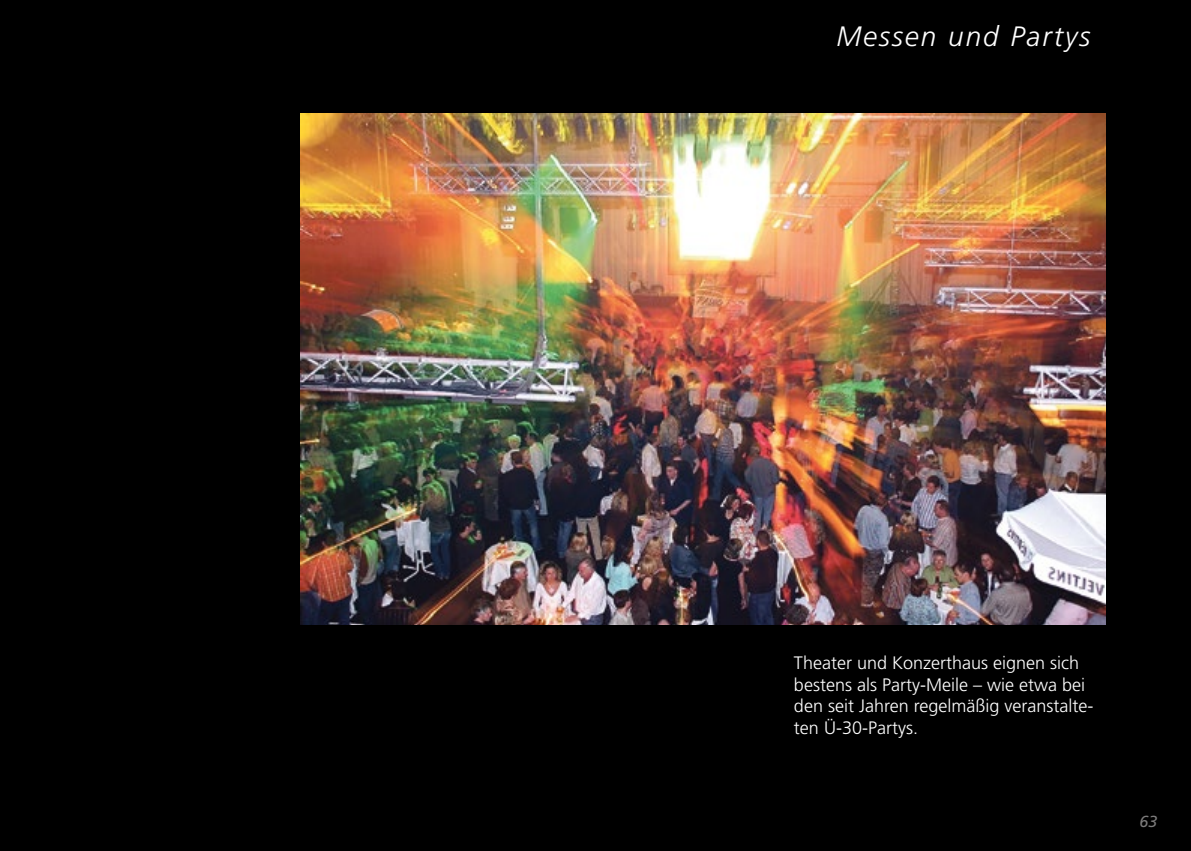
<style>
.page{position:relative;width:1191px;height:851px;background:#fff}
.page>*{position:absolute;margin:0;border:0;box-sizing:border-box;transform-origin:0 0}
.t1{font:italic 300 28px "Frutiger";letter-spacing:.07em;color:#fff}
.t2{font:300 18px/21.6px "Frutiger";color:#fff}
.t3{font:italic 16px "Frutiger";color:#7c7b7b}
</style>
<div class="page">
<div style="left:91px;top:0;width:1100px;height:850px;background:#000"></div>
<img style="left:300px;top:113px;width:806px;height:511px">
<div style="left:0;top:0;width:119px;height:850px;background:#000"></div>
<h1 class="t1" style="left:836px;top:20px;width:255px">Messen und Partys</h1>
<p class="t2" style="left:794px;top:652px;width:301px">Theater und Konzerthaus eignen sich bestens als Party-Meile – wie etwa bei den seit Jahren regelmäßig veranstalte&shy;ten Ü-30-Partys.</p>
<p class="t3" style="left:1139px;top:811px;width:19px">63</p>
</div>
